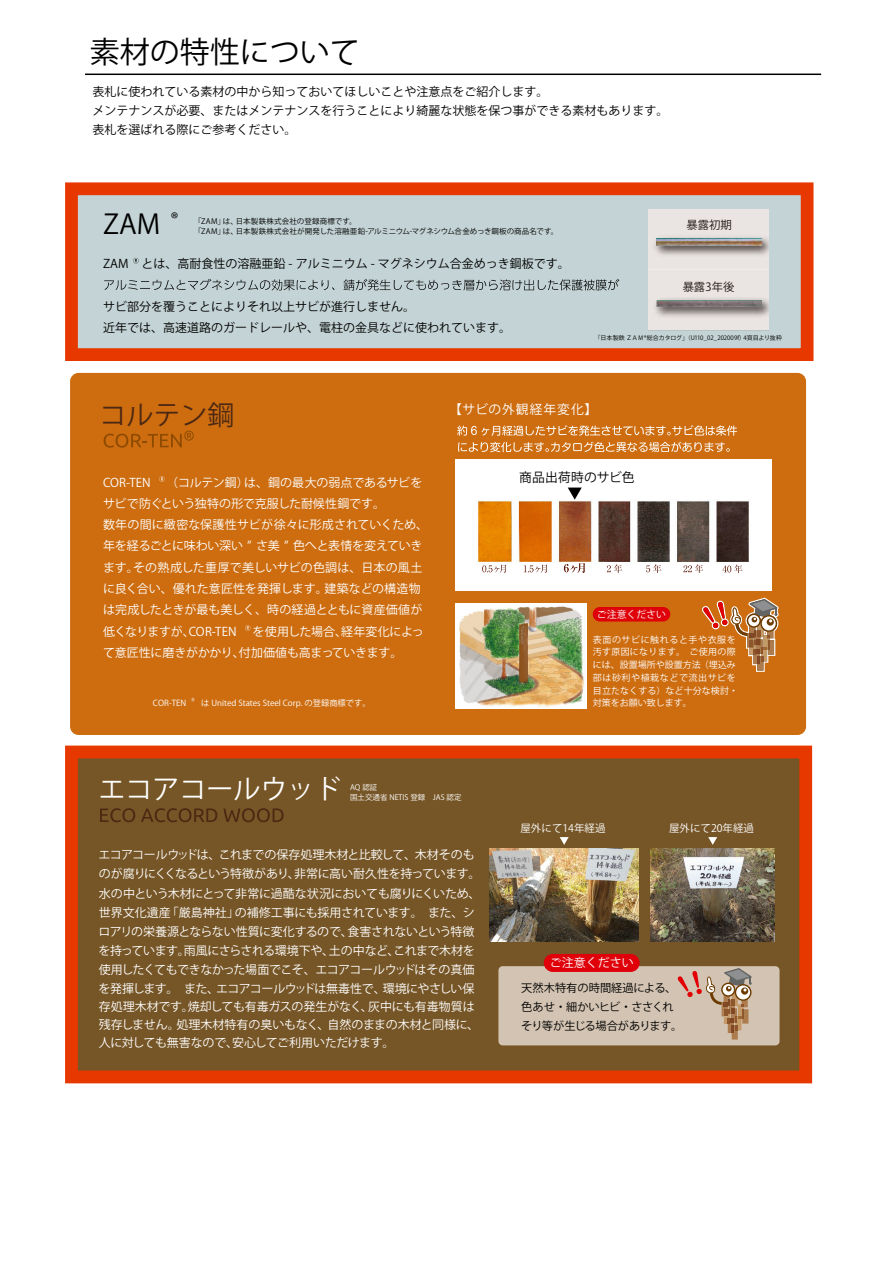
<style>
.page{position:relative;width:893px;height:1263px;background:#fff}
.page>*{position:absolute;margin:0;border:0;box-sizing:border-box;transform-origin:0 0}
.t1{font:30px "Koz Go Pr 6 N";color:#000}
.t2{font:27px "Koz Go Pr 6 N";color:#fff}
.t3{font:27px "Koz Go Pr 6 N";color:#4d2813}
.t4{font:12.75px "Koz Go Pr 6 N";letter-spacing:.07em;color:#fff}
.t5{font:12.75px "Koz Go Pr 6 N";letter-spacing:.01em;color:#000}
.t6{font:12px/21.3px "Koz Go Pr 6 N";letter-spacing:-.02em;color:#fff}
.t7{font:12px/19.2px "Koz Go Pr 6 N";color:#000}
.t8{font:12px "Koz Go Pr 6 N";color:#fff}
.t9{font:11.4px "Koz Go Pr 6 N";color:#221815}
.t10{font:11.25px/19.2px "Koz Go Pr 6 N";letter-spacing:-.015em;color:#000}
.t11{font:10.5px "Koz Go Pr 6 N";color:#fff}
.t12{font:9.9px "Koz Go Pr 6 N";color:#fff}
.t13{font:9px/12.8px "Koz Go Pr 6 N";letter-spacing:.03em;color:#fff}
.t14{font:8.85px "Koz Go Pr 6 N";letter-spacing:.015em;color:#221815}
.t15{font:8.25px "Koz Go Pr 6 N";color:#fff}
.t16{font:7.5px/10.6px "Koz Go Pr 6 N";letter-spacing:.015em;color:#000}
.t17{font:7.5px/10.2px "Koz Go Pr 6 N";color:#fff}
.t18{font:6px "Koz Go Pr 6 N";letter-spacing:-.01em;color:#000}
.s1{font-size:27px}
.s2{font-size:16.5px}
</style>
<div class="page">
<hr style="left:85px;top:74px;width:736px;height:1px;background:#000">
<div style="left:71px;top:189px;width:736px;height:166px;background:#c4d3d5;border-radius:9px"></div>
<svg style="left:133px;top:258px;width:6px;height:5px"></svg>
<svg style="left:104px;top:279px;width:515px;height:11px"></svg>
<svg style="left:648px;top:209px;width:121px;height:44px;background:#cec8c5"></svg>
<img style="left:648px;top:253px;width:121px;height:77px">
<img style="left:657px;top:300px;width:105px;height:7px">
<div style="left:70px;top:752px;width:736px;height:325px;background:#765526;border-radius:9px"></div>
<svg style="left:100px;top:808px;width:35px;height:14px"></svg>
<svg style="left:141px;top:808px;width:76px;height:14px"></svg>
<svg style="left:223px;top:808px;width:61px;height:14px"></svg>
<svg style="left:560px;top:837px;width:9px;height:8px"></svg>
<svg style="left:708px;top:837px;width:9px;height:8px"></svg>
<img style="left:490px;top:848px;width:149px;height:93px">
<img style="left:651px;top:848px;width:124px;height:93px">
<div style="left:498px;top:966px;width:281px;height:79px;background:#d2c3b2;border-radius:4px"></div>
<div style="left:544px;top:954px;width:96px;height:18px;background:#df0009;border-radius:9px"></div>
<svg style="left:677px;top:968px;width:75px;height:71px"></svg>
<div style="left:70px;top:373px;width:736px;height:362px;background:#cd6d10;border-radius:9px"></div>
<svg style="left:159px;top:476px;width:6px;height:6px"></svg>
<svg style="left:245px;top:625px;width:6px;height:6px"></svg>
<svg style="left:191px;top:698px;width:4px;height:4px"></svg>
<svg style="left:457px;top:425px;width:280px;height:11px"></svg>
<svg style="left:458px;top:442px;width:272px;height:10px"></svg>
<div style="left:455px;top:459px;width:316px;height:131px;background:#fff"></div>
<img style="left:478px;top:501px;width:271px;height:62px">
<svg style="left:482px;top:565px;width:24px;height:8px"></svg>
<svg style="left:524px;top:565px;width:23px;height:8px"></svg>
<svg style="left:564px;top:563px;width:21px;height:10px"></svg>
<svg style="left:607px;top:564px;width:15px;height:9px"></svg>
<svg style="left:646px;top:564px;width:15px;height:9px"></svg>
<svg style="left:683px;top:564px;width:20px;height:9px"></svg>
<svg style="left:723px;top:564px;width:19px;height:9px"></svg>
<svg style="left:568px;top:487px;width:14px;height:13px"></svg>
<svg style="left:104px;top:431px;width:90px;height:17px"></svg>
<img style="left:456px;top:603px;width:130px;height:106px">
<div style="left:593px;top:607px;width:77px;height:14px;background:#df0009;border-radius:7px"></div>
<svg style="left:702px;top:598px;width:77px;height:74px"></svg>
<div style="left:65px;top:182px;width:748px;height:179px;border:13px solid #e73800"></div>
<div style="left:65px;top:745px;width:747px;height:338px;border:13px solid #e73800"></div>
<h1 class="t1" style="left:90px;top:35px;width:272px">素材の特性について</h1>
<p class="t7" style="left:92px;top:82px;width:577px">表札に使われている素材の中から知っておいてほしいことや注意点をご紹介します。<br>メンテナンスが必要、またはメンテナンスを行うことにより綺麗な状態を保つ事ができる素材もあります。表札を選ばれる際にご参考ください。</p>
<p class="t16" style="left:194px;top:216px;width:366px;text-indent:-91px"><span class="s1">ZAM</span> <span class="s2">®</span> 「ZAM」は、日本製鉄株式会社の登録商標です。<br>「ZAM」は、日本製鉄株式会社が開発した溶融亜鉛-アルミニウム-マグネシウム合金めっき鋼板の商品名です。</p>
<p class="t14" style="left:221px;top:213px;width:62px">ZAM<sup>®</sup> めっき層</p>
<p class="t9" style="left:687px;top:219px;width:47px">暴露初期</p>
<p class="t7" style="left:103px;top:254px;width:468px">ZAM とは、高耐食性の溶融亜鉛 - アルミニウム - マグネシウム合金めっき鋼板です。</p>
<p class="t7" style="left:103px;top:296px;width:410px;line-height:21.3px">サビ部分を覆うことによりそれ以上サビが進行しません。<br>近年では、高速道路のガードレールや、電柱の金具などに使われています。</p>
<p class="t14" style="left:219px;top:318px;width:37px">暴露直後</p>
<p class="t14" style="left:332px;top:318px;width:96px">暴露中期(数週間～数年)</p>
<p class="t9" style="left:683px;top:280px;width:53px">暴露3年後</p>
<p class="t14" style="left:671px;top:333px;width:75px">（板厚：3. 2 mm）</p>
<p class="t18" style="left:595px;top:335px;width:189px">「日本製鉄 ＺＡＭ®総合カタログ」（U110_02_202009f）4頁目より抜粋</p>
<h2 class="t3" style="left:99px;top:400px;width:136px">コルテン鋼</h2>
<p class="t4" style="left:449px;top:402px;width:150px">【サビの外観経年変化】</p>
<p class="t6" style="left:103px;top:472px;width:326px;text-indent:63px">（コルテン鋼）は、鋼の最大の弱点であるサビをサビで防ぐという独特の形で克服した耐候性鋼です。<br>数年の間に緻密な保護性サビが徐々に形成されていくため、年を経るごとに味わい深い ” さ美 ” 色へと表情を変えていきます。その熟成した重厚で美しいサビの色調は、日本の風土に良く合い、優れた意匠性を発揮します。建築などの構造物は完成したときが最も美しく、時の経過とともに資産価値が低くなりますが、COR-TEN</p>
<p class="t6" style="left:103px;top:472px;width:49px">COR-TEN</p>
<p class="t6" style="left:103px;top:621px;width:322px;text-indent:150px">を使用した場合、経年変化によって意匠性に磨きがかかり、付加価値も高まっていきます。</p>
<p class="t15" style="left:153px;top:699px;width:35px">COR-TEN</p>
<p class="t15" style="left:201px;top:699px;width:171px">は United States Steel Corp. の登録商標です。</p>
<h2 class="t2" style="left:98px;top:774px;width:245px">エコアコールウッド</h2>
<p class="t17" style="left:350px;top:782px;width:113px">AQ 認証<br>国土交通省 NETIS 登録　JAS 認定</p>
<p class="t6" style="left:98px;top:845px;width:384px;line-height:19.2px">エコアコールウッドは、これまでの保存処理木材と比較して、木材そのものが腐りにくくなるという特徴があり、非常に高い耐久性を持っています。水の中という木材にとって非常に過酷な状況においても腐りにくいため、世界文化遺産「厳島神社」の補修工事にも採用されています。また、シロアリの栄養源とならない性質に変化するので、食害されないという特徴を持っています。雨風にさらされる環境下や、土の中など、これまで木材を使用したくてもできなかった場面でこそ、エコアコールウッドはその真価を発揮します。また、エコアコールウッドは無毒性で、環境にやさしい保</p>
<p class="t6" style="left:99px;top:998px;width:382px;line-height:17.9px">存処理木材です。焼却しても有毒ガスの発生がなく、灰中にも有毒物質は残存しません。処理木材特有の臭いもなく、自然のままの木材と同様に、人に対しても無害なので、安心してご利用いただけます。</p>
<p class="t5" style="left:519px;top:470px;width:117px">商品出荷時のサビ色</p>
<p class="t12" style="left:597px;top:609px;width:71px">ご注意ください</p>
<p class="t13" style="left:593px;top:633px;width:147px">表面のサビに触れると手や衣服を汚す原因になります。ご使用の際には、設置場所や設置方法（埋込み部は砂利や植栽などで流出サビを目立たなくする）など十分な検討・対策をお願い致します。</p>
<p class="t11" style="left:520px;top:822px;width:87px">屋外にて14年経過</p>
<p class="t11" style="left:669px;top:822px;width:87px">屋外にて20年経過</p>
<p class="t8" style="left:550px;top:956px;width:85px">ご注意ください</p>
<p class="t10" style="left:521px;top:978px;width:163px">天然木特有の時間経過による、色あせ・細かいヒビ・ささくれそり等が生じる場合があります。</p>
</div>
